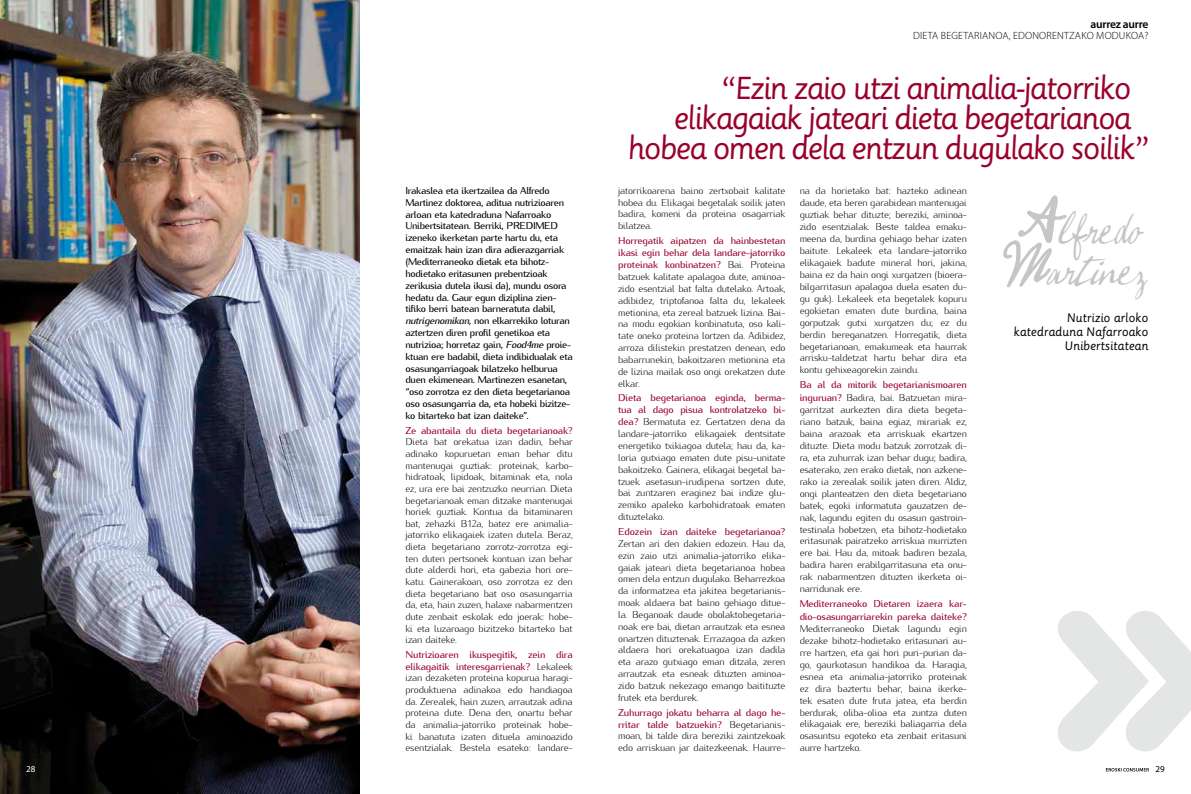
<style>
.page{position:relative;width:1191px;height:794px;background:#fff}
.page>*{position:absolute;margin:0;border:0;box-sizing:border-box;transform-origin:0 0}
.t1{font:41px "Warhol";letter-spacing:.01em;color:#c5c6c7}
.t2{font:31px "Sassoon Primary";letter-spacing:-.06em;color:#99022e}
.t3{font:12px/14px "Sassoon Primary";letter-spacing:-.01em;color:#000;text-align:right}
.t4{font:600 11.5px "Myriad Pro";letter-spacing:-.02em;color:#000}
.t5{font:300 10.5px "Myriad Pro";letter-spacing:.02em;color:#000}
.t6{font:300 10px/12px "Kurier";letter-spacing:-.02em;color:#000;text-align:justify}
.t7{font:500 10px/11.8px "Kurier";letter-spacing:-.035em;color:#000}
.t8{font:500 10px/12.2px "Kurier";letter-spacing:-.02em;color:#99022e}
.t9{font:9px "Myriad Pro";color:#fff}
.t10{font:9px "Myriad Pro";color:#000}
.s1{font-style:italic}
.s2{font-weight:500;color:#99022e}
</style>
<div class="page">
<svg style="left:1106px;top:768px;width:42px;height:3px"></svg>
<svg style="left:1058px;top:611px;width:133px;height:140px"></svg>
<img style="left:0;top:0;width:360px;height:794px">
<svg style="left:1099px;top:261px;width:5px;height:4px"></svg>
<svg style="left:1003px;top:195px;width:64px;height:93px"></svg>
<p class="t4" style="left:1090px;top:18px;width:59px">aurrez aurre</p>
<p class="t5" style="left:913px;top:30px;width:237px">DIETA BEGETARIANOA, EDONORENTZAKO MODUKOA?</p>
<p class="t7" style="left:405px;top:184px;width:169px">Irakaslea eta ikertzailea da Alfredo Martinez doktorea, aditua nutrizioaren arloan eta katedraduna Nafarroako Unibertsitatean. Berriki, PREDIMED izeneko ikerketan parte hartu du, eta emaitzak hain izan dira adierazgarriak (Mediterraneoko dietak eta bihotz&shy;hodietako eritasunen prebentzioak zerikusia dutela ikusi da), mundu osora hedatu da. Gaur egun diziplina zien&shy;tifiko berri batean barneratuta dabil, <span class="s1">nutrigenomikan,</span> non elkarrekiko loturan aztertzen diren profil genetikoa eta nutrizioa; horretaz gain, <span class="s1">Food4me</span> proie&shy;ktuan ere badabil, dieta indibidualak eta osasungarriagoak bilatzeko helburua duen ekimenean. Martinezen esanetan, “oso zorrotza ez den dieta begetarianoa oso osasungarria da, eta hobeki bizitze&shy;ko bitarteko bat izan daiteke”.</p>
<p class="t8" style="left:405px;top:423px;width:169px">Ze abantaila du dieta begetarianoak?</p>
<p class="t6" style="left:405px;top:435px;width:169px;line-height:11.6px">Dieta bat orekatua izan dadin, behar adinako kopuruetan eman behar ditu mantenugai guztiak: proteinak, karbo&shy;hidratoak, lipidoak, bitaminak eta, nola ez, ura ere bai zentzuzko neurrian. Dieta begetarianoak eman ditzake mantenugai horiek guztiak. Kontua da bitaminaren bat, zehazki B12a, batez ere animalia&shy;jatorriko elikagaiek izaten dutela. Beraz, dieta begetariano zorrotz-zorrotza egi&shy;ten duten pertsonek kontuan izan behar dute alderdi hori, eta gabezia hori ore&shy;katu. Gainerakoan, oso zorrotza ez den dieta begetariano bat oso osasungarria da, eta, hain zuzen, halaxe nabarmentzen dute zenbait eskolak edo joerak: hobe&shy;ki eta luzaroago bizitzeko bitarteko bat izan daiteke.</p>
<p class="t6" style="left:405px;top:648px;width:169px;line-height:11.7px"><span class="s2">Nutrizioaren ikuspegitik, zein dira elikagaitik interesgarrienak?</span> Lekaleek izan dezaketen proteina kopurua haragi&shy;produktuena adinakoa edo handiagoa da. Zerealek, hain zuzen, arrautzak adina proteina dute. Dena den, onartu behar da animalia-jatorriko proteinak hobe&shy;ki banatuta izaten dituela aminoazido esentzialak. Bestela esateko: landare-</p>
<h2 class="t2" style="left:720px;top:70px;width:413px">“Ezin zaio utzi animalia-jatorriko</h2>
<h2 class="t2" style="left:673px;top:100px;width:459px">elikagaiak jateari dieta begetarianoa</h2>
<h2 class="t2" style="left:627px;top:130px;width:524px">hobea omen dela entzun dugulako soilik”</h2>
<p class="t6" style="left:618px;top:183px;width:169px">jatorrikoarena baino zertxobait kalitate hobea du. Elikagai begetalak soilik jaten badira, komeni da proteina osagarriak bilatzea.</p>
<p class="t6" style="left:618px;top:234px;width:169px"><span class="s2">Horregatik aipatzen da hainbestetan ikasi egin behar dela landare-jatorriko proteinak konbinatzen?</span> Bai. Proteina batzuek kalitate apalagoa dute, aminoa&shy;zido esentzial bat falta dutelako. Artoak, adibidez, triptofanoa falta du, lekaleek metionina, eta zereal batzuek lizina. Bai&shy;na modu egokian konbinatuta, oso kali&shy;tate oneko proteina lortzen da. Adibidez, arroza dilistekin prestatzen denean, edo babarrunekin, bakoitzaren metionina eta de lizina mailak oso ongi orekatzen dute elkar.</p>
<p class="t6" style="left:618px;top:391px;width:169px"><span class="s2">Dieta begetarianoa eginda, berma&shy;tua al dago pisua kontrolatzeko bi&shy;dea?</span> Bermatuta ez. Gertatzen dena da landare-jatorriko elikagaiek dentsitate energetiko txikiagoa dutela; hau da, ka&shy;loria gutxiago ematen dute pisu-unitate bakoitzeko. Gainera, elikagai begetal ba&shy;tzuek asetasun-irudipena sortzen dute, bai zuntzaren eraginez bai indize glu&shy;zemiko apaleko karbohidratoak ematen dituztelako.</p>
<p class="t8" style="left:618px;top:525px;width:169px">Edozein izan daiteke begetarianoa?</p>
<p class="t6" style="left:618px;top:536px;width:169px">Zertan ari den dakien edozein. Hau da, ezin zaio utzi animalia-jatorriko elika&shy;gaiak jateari dieta begetarianoa hobea omen dela entzun dugulako. Beharrezkoa da informatzea eta jakitea begetarianis&shy;moak aldaera bat baino gehiago ditue&shy;la. Beganoak daude obolaktobegetaria&shy;noak ere bai, dietan arrautzak eta esnea onartzen dituztenak. Errazagoa da azken aldaera hori orekatuagoa izan dadila eta arazo gutxiago eman ditzala, zeren arrautzak eta esneak dituzten aminoa&shy;zido batzuk nekezago emango baitituzte frutek eta berdurek.</p>
<p class="t6" style="left:618px;top:705px;width:169px"><span class="s2">Zuhurrago jokatu beharra al dago he&shy;rritar talde batzuekin?</span> Begetarianis&shy;moan, bi talde dira bereziki zaintzekoak edo arriskuan jar daitezkeenak. Haurre-</p>
<p class="t6" style="left:799px;top:183px;width:169px">na da horietako bat: hazteko adinean daude, eta beren garabidean mantenugai guztiak behar dituzte; bereziki, aminoa&shy;zido esentzialak. Beste taldea emaku&shy;meena da, burdina gehiago behar izaten baitute. Lekaleek eta landare-jatorriko elikagaiek badute mineral hori, jakina, baina ez da hain ongi xurgatzen (bioera&shy;bilgarritasun apalagoa duela esaten du&shy;gu guk). Lekaleek eta begetalek kopuru egokietan ematen dute burdina, baina gorputzak gutxi xurgatzen du; ez du berdin bereganatzen. Horregatik, dieta begetarianoan, emakumeak eta haurrak arrisku-taldetzat hartu behar dira eta kontu gehixeagorekin zaindu.</p>
<p class="t6" style="left:799px;top:378px;width:169px"><span class="s2">Ba al da mitorik begetarianismoaren inguruan?</span> Badira, bai. Batzuetan mira&shy;garritzat aurkezten dira dieta begeta&shy;riano batzuk, baina egiaz, mirariak ez, baina arazoak eta arriskuak ekartzen dituzte. Dieta modu batzuk zorrotzak di&shy;ra, eta zuhurrak izan behar dugu; badira, esaterako, zen erako dietak, non azkene&shy;rako ia zerealak soilik jaten diren. Aldiz, ongi planteatzen den dieta begetariano batek, egoki informatuta gauzatzen de&shy;nak, lagundu egiten du osasun gastroin&shy;testinala hobetzen, eta bihotz-hodietako eritasunak pairatzeko arriskua murrizten ere bai. Hau da, mitoak badiren bezala, badira haren erabilgarritasuna eta onu&shy;rak nabarmentzen dituzten ikerketa oi&shy;narridunak ere.</p>
<p class="t8" style="left:799px;top:597px;width:169px">Mediterraneoko Dietaren izaera kar&shy;dio-osasungarriarekin pareka daiteke?</p>
<p class="t6" style="left:799px;top:621px;width:169px">Mediterraneoko Dietak lagundu egin dezake bihotz-hodietako eritasunari au&shy;rre hartzen, eta gai hori puri-purian da&shy;go, gaurkotasun handikoa da. Haragia, esnea eta animalia-jatorriko proteinak ez dira baztertu behar, baina ikerke&shy;tek esaten dute fruta jatea, eta berdin berdurak, oliba-olioa eta zuntza duten elikagaiak ere, bereziki baliagarria dela osasuntsu egoteko eta zenbait eritasuni aurre hartzeko.</p>
<h1 class="t1" style="left:1059px;top:205px;width:84px">lfredo</h1>
<h1 class="t1" style="left:1004px;top:247px;width:145px"><sup>M</sup>artinez</h1>
<p class="t3" style="left:1013px;top:310px;width:136px">Nutrizio arloko katedraduna Nafarroako<br>Unibertsitatean</p>
<p class="t9" style="left:26px;top:763px;width:11px">28</p>
<p class="t10" style="left:1155px;top:763px;width:11px">29</p>
</div>
